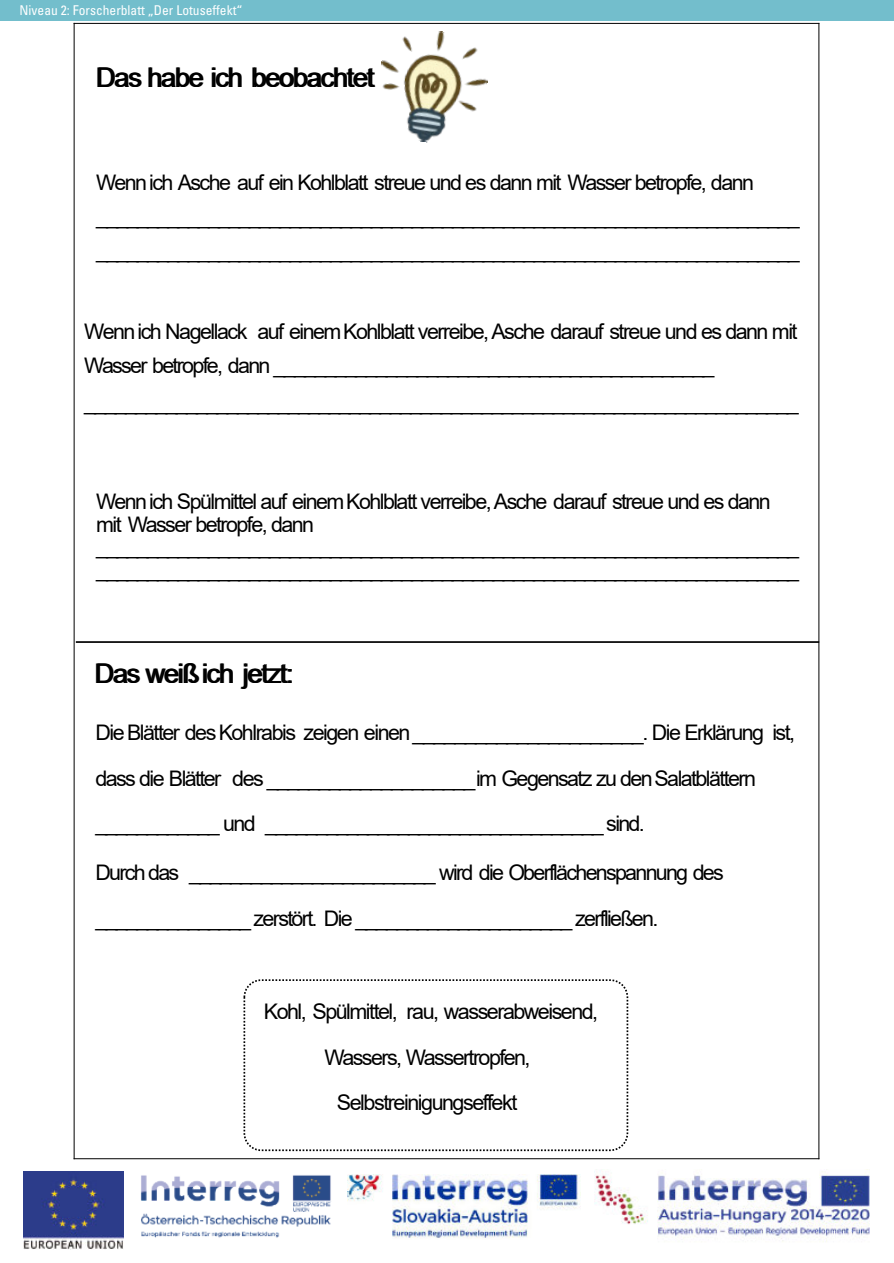
<style>
.page{position:relative;width:894px;height:1263px;background:#fff}
.page>*{position:absolute;margin:0;border:0;box-sizing:border-box;transform-origin:0 0}
.t1{font:27.15px "Arial";letter-spacing:-.05em;color:#000}
.t2{font:21.45px/33.9px "Arial";letter-spacing:-.07em;color:#000}
.t3{font:condensed 13.5px "Univers LT Std";color:#fff}
</style>
<div class="page">
<img style="left:347px;top:1175px;width:231px;height:63px">
<img style="left:141px;top:1175px;width:190px;height:63px">
<img style="left:594px;top:1169px;width:275px;height:73px">
<img style="left:24px;top:1171px;width:99px;height:78px">
<hr style="left:818px;top:23px;width:1px;height:1136px;background:#000">
<hr style="left:74px;top:1158px;width:744px;height:1px;background:#000">
<hr style="left:74px;top:23px;width:1px;height:1136px;background:#000">
<hr style="left:74px;top:23px;width:744px;height:1px;background:#000">
<img style="left:370px;top:23px;width:123px;height:120px">
<div style="left:243px;top:979px;width:385px;height:172px;border:2px dashed #000;border-radius:17px"></div>
<hr style="left:76px;top:641px;width:742px;height:2px;background:#000">
<div style="left:0;top:0;width:893px;height:21px;background:#73becc"></div>
<p class="t3" style="left:20px;top:5px;width:224px">Niveau 2: Forscherblatt „Der Lotuseffekt“</p>
<p class="t1" style="left:97px;top:68px;width:280px">Das habe ich beobachtet</p>
<p class="t2" style="left:96px;top:168px;width:704px">Wenn ich Asche auf ein Kohlblatt streue und es dann mit Wasser betropfe, dann _____________________________________________________________________ _____________________________________________________________________</p>
<p class="t2" style="left:84px;top:316px;width:714px">Wenn ich Nagellack auf einem Kohlblatt verreibe, Asche darauf streue und es dann mit<br>Wasser betropfe, dann ___________________________________________</p>
<p class="t2" style="left:84px;top:388px;width:715px">______________________________________________________________________</p>
<p class="t2" style="left:96px;top:492px;width:704px;line-height:22.5px">Wenn ich Spülmittel auf einem Kohlblatt verreibe, Asche darauf streue und es dann mit Wasser betropfe, dann _____________________________________________________________________ _____________________________________________________________________</p>
<p class="t1" style="left:94px;top:663px;width:200px">Das weiß ich jetzt:</p>
<p class="t2" style="left:95px;top:712px;width:701px;line-height:45.2px">Die Blätter des Kohlrabis zeigen einen ______________________. Die Erklärung ist, dass die Blätter des ____________________im Gegensatz zu denSalatblättern ____________ und _________________________________ sind.</p>
<p class="t2" style="left:95px;top:852px;width:629px;line-height:45.2px">Durch das ________________________ wird die Oberflächenspannung des _______________ zerstört. Die _____________________ zerfließen.</p>
<p class="t2" style="left:264px;top:991px;width:336px;line-height:45.3px;text-align:center">Kohl, Spülmittel, rau, wasserabweisend,<br>Wassers, Wassertropfen,<br>Selbstreinigungseffekt</p>
</div>
